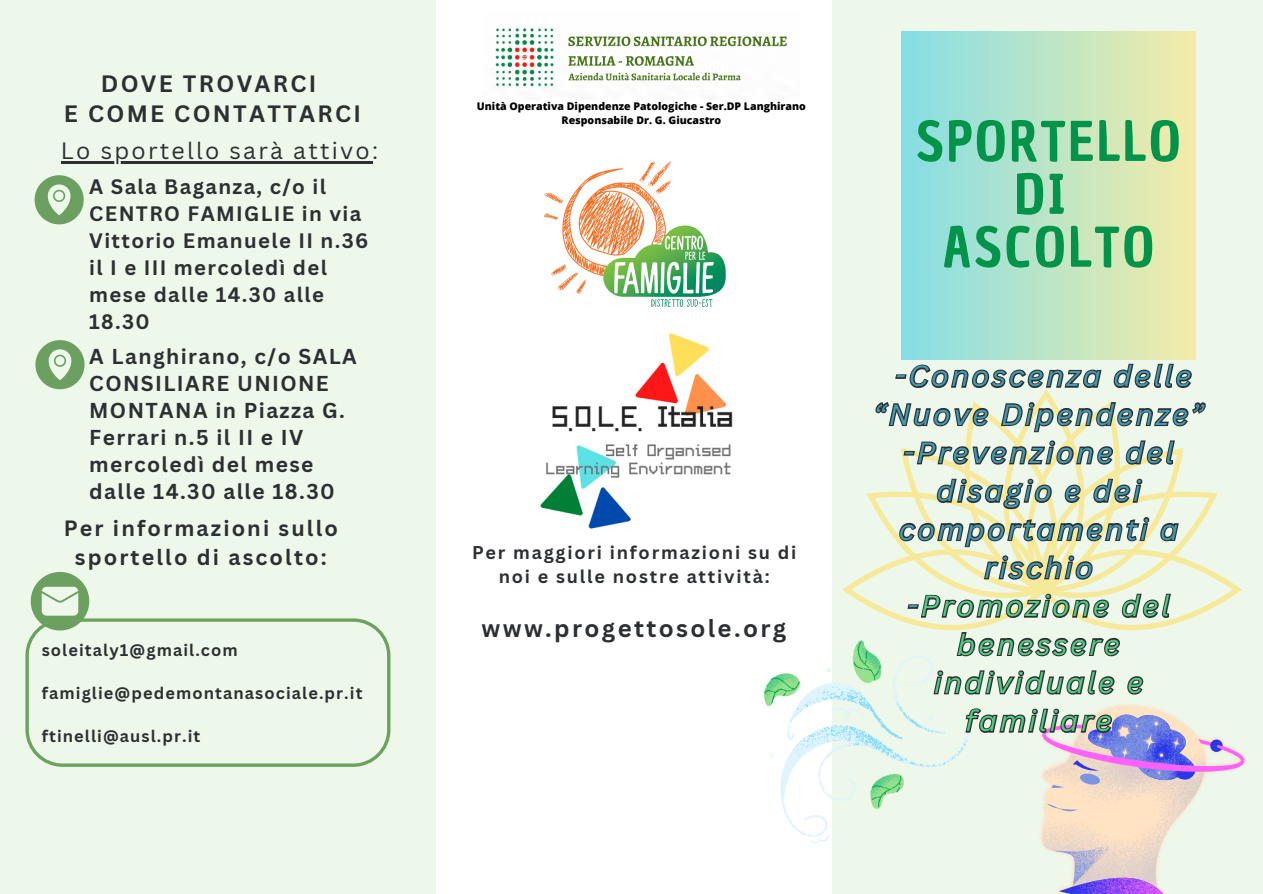
<style>
.page{position:relative;width:1263px;height:894px;background:#fff}
.page>*{position:absolute;margin:0;border:0;box-sizing:border-box;transform-origin:0 0}
.t1{font:53.25px/52.8px "Chau Philomene One";letter-spacing:.05em;color:#049449;text-align:center}
.t2{font:italic 28.35px/38.2px "Canva Sans";letter-spacing:.1em;color:#449bb2;text-align:center}
.t3{font:italic 28.35px/38.2px "Canva Sans";letter-spacing:.1em;color:#53cd85;text-align:center}
.t4{font:700 24px "Canva Sans";letter-spacing:.1em;color:#2d3032}
.t5{font:700 23.1px "Canva Sans";letter-spacing:.1em;color:#2d3032}
.t6{font:23.1px "Canva Sans";letter-spacing:.1em;color:#2d3032}
.t7{font:700 21.6px/29.2px "Canva Sans";letter-spacing:.1em;color:#2d3032;text-align:center}
.t8{font:700 21px/27px "Canva Sans";letter-spacing:.065em;color:#2d3032}
.t9{font:700 20.4px/27px "Canva Sans";letter-spacing:.065em;color:#2d3032}
.t10{font:700 18px/23.5px "Canva Sans";letter-spacing:.1em;color:#2d3032;text-align:center}
.t11{font:700 16.35px "Canva Sans";letter-spacing:.065em;color:#2d3032}
.t12{font:800 10.5px/14.4px "Open Sans";color:#000;text-align:center}
.s1{color:#449bb2}
</style>
<div class="page">
<div style="left:0;top:0;width:1263px;height:893px;background:#edf8eb"></div>
<div style="left:436px;top:0;width:396px;height:893px;background:#fff"></div>
<svg style="left:31px;top:572px;width:58px;height:46px"></svg>
<svg style="left:35px;top:175px;width:49px;height:49px"></svg>
<div style="left:902px;top:31px;width:293px;height:328px;background:linear-gradient(to right,#85dee5,#f4eca8)"></div>
<img style="left:495px;top:28px;width:292px;height:59px">
<img style="left:544px;top:161px;width:182px;height:146px">
<img style="left:540px;top:333px;width:193px;height:196px">
<svg style="left:764px;top:357px;width:482px;height:536px"></svg>
<svg style="left:25px;top:618px;width:365px;height:148px"></svg>
<hr style="left:61px;top:161px;width:311px;height:2px;background:#2d3032">
<svg style="left:35px;top:340px;width:50px;height:49px"></svg>
<p class="t5" style="left:101px;top:67px;width:217px">DOVE TROVARCI</p>
<p class="t5" style="left:64px;top:98px;width:299px">E COME CONTATTARCI</p>
<p class="t6" style="left:61px;top:134px;width:319px">Lo sportello sarà attivo:</p>
<p class="t9" style="left:89px;top:172px;width:280px">A Sala Baganza, c/o il<br>CENTRO FAMIGLIE in via<br>Vittorio Emanuele II n.36</p>
<p class="t9" style="left:89px;top:253px;width:239px">il I e III mercoledì del mese dalle 14.30 alle<br>18.30</p>
<p class="t8" style="left:89px;top:342px;width:269px">A Langhirano, c/o SALA<br>CONSILIARE UNIONE<br>MONTANA in Piazza G.<br>Ferrari n.5 il II e IV mercoledì del mese dalle 14.30 alle 18.30</p>
<p class="t7" style="left:64px;top:513px;width:276px">Per informazioni sullo sportello di ascolto:</p>
<p class="t11" style="left:42px;top:638px;width:198px">soleitaly1@gmail.com</p>
<p class="t11" style="left:42px;top:681px;width:322px">famiglie@pedemontanasociale.pr.it</p>
<p class="t11" style="left:42px;top:724px;width:160px">ftinelli@ausl.pr.it</p>
<p class="t12" style="left:477px;top:98px;width:331px">Unità Operativa Dipendenze Patologiche - Ser.DP Langhirano<br>Responsabile Dr. G. Giucastro</p>
<p class="t10" style="left:472px;top:540px;width:326px">Per maggiori informazioni su di noi e sulle nostre attività:</p>
<p class="t4" style="left:482px;top:611px;width:306px">www.progettosole.org</p>
<p class="t1" style="left:916px;top:116px;width:266px">SPORTELLO<br>DI</p>
<p class="t1" style="left:942px;top:222px;width:213px">ASCOLTO</p>
<p class="t2" style="left:873px;top:356px;width:332px">-Conoscenza delle “Nuove Dipendenze”</p>
<p class="t2" style="left:899px;top:433px;width:281px">-Prevenzione del disagio e dei comportamenti a rischio</p>
<p class="t3" style="left:907px;top:586px;width:264px"><span class="s1">-</span>Promozione del benessere individuale e familiare</p>
</div>
